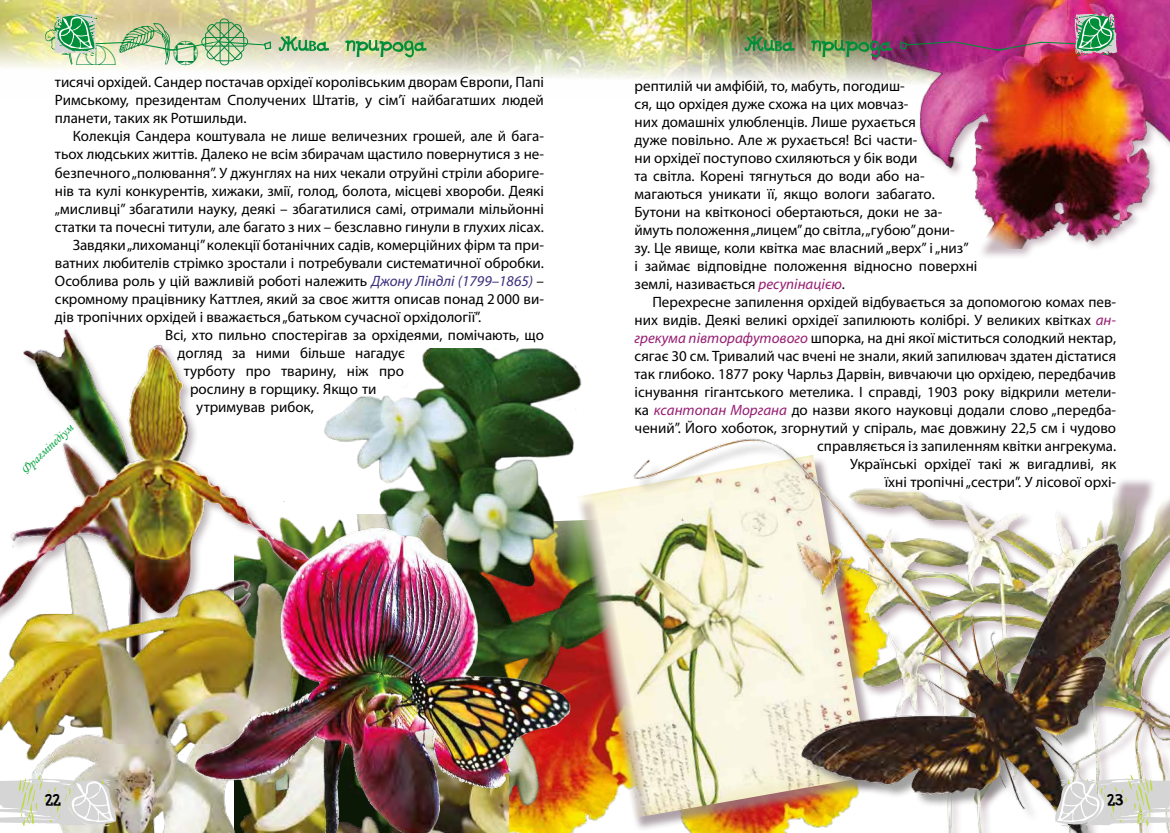
<style>
.page{position:relative;width:1170px;height:833px;background:#fff}
.page>*{position:absolute;margin:0;border:0;box-sizing:border-box;transform-origin:0 0}
.t1{font:30px "P22 Da Vinci Extras";color:#00843c}
.t2{font:17.5px "DS Goose";color:#000}
.t3{font:15px/18px "Myriad Pro";color:#000;text-align:justify}
.t4{font:12.5px "Monotype Corsiva";color:#00a33f}
.s1{font-style:italic;color:#3a2f7c}
.s2{font-style:italic;color:#961d71}
</style>
<div class="page">
<img style="left:382px;top:349px;width:200px;height:152px">
<img style="left:23px;top:330px;width:359px;height:185px">
<img style="left:0;top:515px;width:178px;height:318px">
<img style="left:576px;top:455px;width:20px;height:363px">
<img style="left:0;top:0;width:870px;height:83px">
<img style="left:1138px;top:480px;width:31px;height:353px">
<div style="left:870px;top:0;width:299px;height:260px;background:#b6a2ad;opacity:.75"></div>
<img style="left:872px;top:0;width:297px;height:248px">
<img style="left:596px;top:438px;width:542px;height:395px">
<img style="left:178px;top:501px;width:409px;height:332px">
<img style="left:744px;top:36px;width:148px;height:21px">
<img style="left:899px;top:13px;width:217px;height:43px">
<img style="left:278px;top:36px;width:149px;height:21px">
<svg style="left:54px;top:13px;width:218px;height:43px"></svg>
<svg style="left:1053px;top:775px;width:116px;height:51px"></svg>
<svg style="left:0;top:775px;width:117px;height:51px"></svg>
<h1 class="t1" style="left:75px;top:40px;width:478px">yq</h1>
<p class="t3" style="left:55px;top:73px;width:490px">тисячі орхідей. Сандер постачав орхідеї королівським дворам Європи, Папі Римському, президентам Сполучених Штатів, у сім’ї найбагатших людей планети, таких як Ротшильди.</p>
<p class="t3" style="left:73px;top:127px;width:473px">Колекція Сандера коштувала не лише величезних грошей, але й бага-</p>
<p class="t3" style="left:55px;top:145px;width:490px">тьох людських життів. Далеко не всім збирачам щастило повернутися з не-</p>
<p class="t3" style="left:55px;top:163px;width:490px">безпечного „полювання”. У джунглях на них чекали отруйні стріли абориге-</p>
<p class="t3" style="left:55px;top:181px;width:490px">нів та кулі конкурентів, хижаки, змії, голод, болота, місцеві хвороби. Деякі</p>
<p class="t3" style="left:55px;top:199px;width:490px">„мисливці” збагатили науку, деякі – збагатилися самі, отримали мільйонні</p>
<p class="t3" style="left:55px;top:217px;width:490px">статки та почесні титули, але багато з них – безславно гинули в глухих лісах.</p>
<p class="t3" style="left:73px;top:235px;width:473px">Завдяки „лихоманці” колекції ботанічних садів, комерційних фірм та при-</p>
<p class="t3" style="left:55px;top:253px;width:490px">ватних любителів стрімко зростали і потребували систематичної обробки.</p>
<p class="t3" style="left:55px;top:271px;width:490px">Особлива роль у цій важливій роботі належить <span class="s1">Джону Ліндлі (1799–1865)</span> –</p>
<p class="t3" style="left:55px;top:289px;width:490px">скромному працівнику Каттлея, який за своє життя описав понад 2000 ви-</p>
<p class="t3" style="left:55px;top:307px;width:428px">дів тропічних орхідей і вважається „батьком сучасної орхідології”.</p>
<p class="t3" style="left:165px;top:325px;width:380px">Всі, хто пильно спостерігав за орхідеями, помічають, що</p>
<p class="t3" style="left:177px;top:343px;width:229px">догляд за ними більше нагадує</p>
<p class="t3" style="left:184px;top:361px;width:221px">турботу про тварину, ніж про</p>
<p class="t3" style="left:190px;top:379px;width:188px">рослину в горщику. Якщо ти</p>
<p class="t3" style="left:196px;top:397px;width:119px">утримував рибок,</p>
<p class="t4" style="left:17px;top:466px;width:68px;rotate:-43deg">Фрагміпедіум</p>
<p class="t3" style="left:634px;top:76px;width:344px;text-align:left">рептилій чи амфібій, то, мабуть, погодиш-<br>ся, що орхідея дуже схожа на цих мовчаз-<br>них домашніх улюбленців. Лише рухається<br>дуже повільно. Але ж рухається! Всі части-<br>ни орхідеї поступово схиляються у бік води<br>та світла. Корені тягнуться до води або на&shy;магаються уникати її, якщо вологи забагато.<br>Бутони на квітконосі обертаються, доки не за&shy;ймуть положення „лицем” до світла, „губою” дони-<br>зу. Це явище, коли квітка має власний „верх” і „низ”<br>і займає відповідне положення відносно поверхні землі, називається <span class="s2">ресупінацією</span>.</p>
<p class="t3" style="left:634px;top:292px;width:483px;text-align:right">Перехресне запилення орхідей відбувається за допомогою комах пев&shy;них видів. Деякі великі орхідеї запилюють колібрі. У великих квітках <span class="s2">ан&shy;грекума півторафутового</span> шпорка, на дні якої міститься солодкий нектар, сягає 30 см. Тривалий час вчені не знали, який запилювач здатен дістатися так глибоко. 1877 року Чарльз Дарвін, вивчаючи цю орхідею, передбачив існування гігантського метелика. І справді, 1903 року відкрили метели&shy;ка <span class="s2">ксантопан Моргана</span> до назви якого науковці додали слово „передба&shy;чений”. Його хоботок, згорнутий у спіраль, має довжину 22,5 см і чудово справляється із запиленням квітки ангрекума.<br>Українські орхідеї такі ж вигадливі, як<br>їхні тропічні „сестри”. У лісової орхі-</p>
<p class="t2" style="left:45px;top:789px;width:17px">22</p>
<p class="t2" style="left:1107px;top:789px;width:18px">23</p>
</div>
